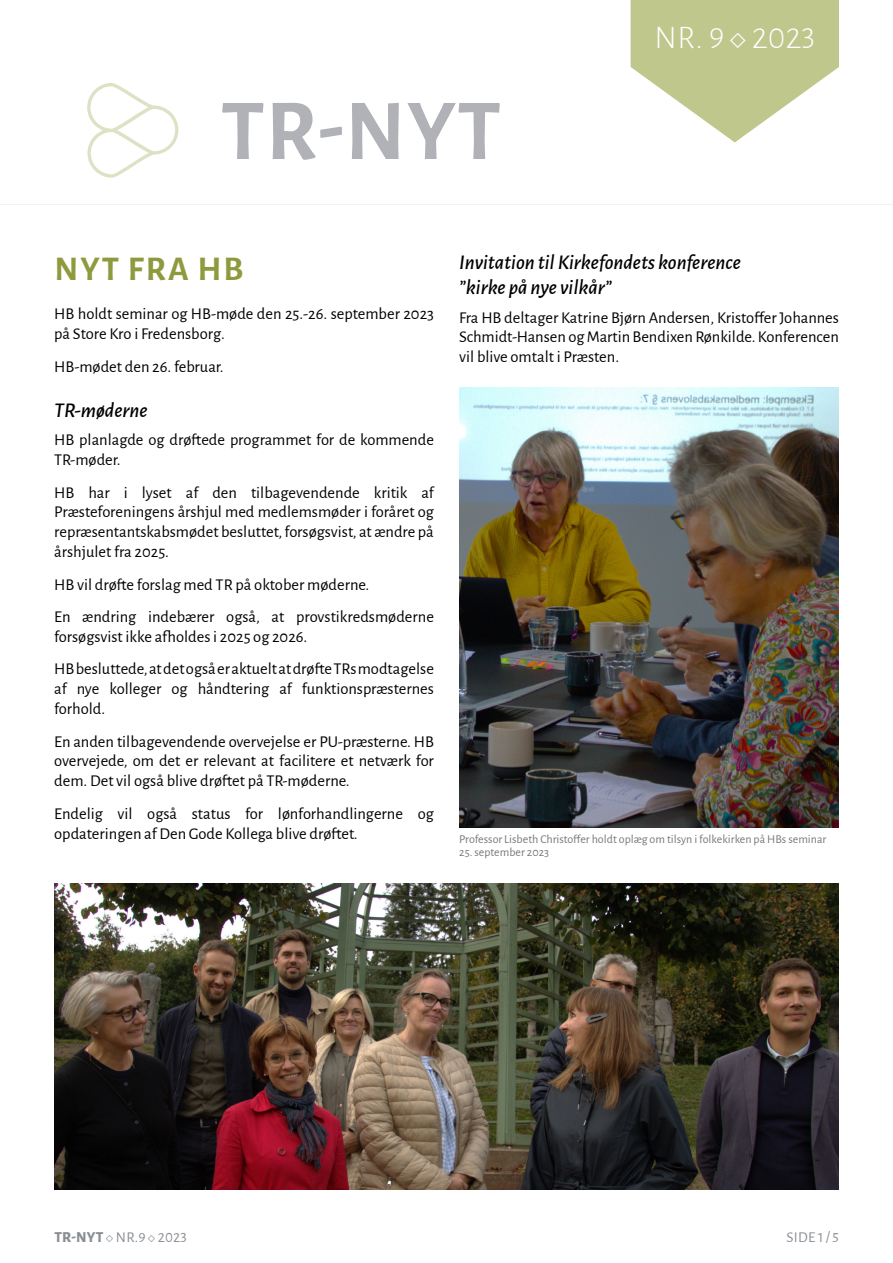
<style>
.page{position:relative;width:893px;height:1263px;background:#fff}
.page>*{position:absolute;margin:0;border:0;box-sizing:border-box;transform-origin:0 0}
.t1{font:700 87px "Alegreya Sans";color:#b0b2b7}
.t2{font:700 34.8px "Alegreya Sans";letter-spacing:.06em;color:#8f993e}
.t3{font:300 33px "Alegreya Sans";color:#fff}
.t4{font:italic 500 21px/25.5px "Alegreya Sans";color:#000}
.t5{font:16.5px/19.8px "Alegreya Sans";color:#000}
.t6{font:15px "Alegreya Sans";letter-spacing:.02em;color:#8b8f94}
.t7{font:12px "Alegreya Sans";color:#76787b}
.s1{font-weight:800}
</style>
<div class="page">
<svg style="left:631px;top:0;width:208px;height:142px"></svg>
<hr style="left:0;top:204px;width:893px;height:1px;background:#f1f4e8">
<svg style="left:87px;top:83px;width:91px;height:95px"></svg>
<img style="left:54px;top:883px;width:785px;height:306px">
<img style="left:459px;top:388px;width:380px;height:439px">
<h1 class="t1" style="left:221px;top:67px;width:282px">TR-NYT</h1>
<h3 class="t3" style="left:654px;top:16px;width:162px">NR. 9 ◇ 2023</h3>
<h2 class="t2" style="left:55px;top:243px;width:191px">NYT FRA HB</h2>
<p class="t5" style="left:54px;top:303px;width:381px">HB holdt seminar og HB-møde den 25.-26. september 2023 på Store Kro i Fredensborg.</p>
<p class="t5" style="left:54px;top:355px;width:171px">HB-mødet den 26. februar.</p>
<p class="t4" style="left:54px;top:396px;width:95px">TR-møderne</p>
<p class="t5" style="left:54px;top:429px;width:381px">HB planlagde og drøftede programmet for de kommende<br>TR-møder.</p>
<p class="t5" style="left:54px;top:481px;width:381px;text-align:justify">HB har i lyset af den tilbagevendende kritik af Præsteforeningens årshjul med medlemsmøder i foråret og repræsentantskabsmødet besluttet, forsøgsvist, at ændre på årshjulet fra 2025.</p>
<p class="t5" style="left:54px;top:567px;width:381px;line-height:32.5px">HB vil drøfte forslag med TR på oktober møderne.<br>En ændring indebærer også, at provstikredsmøderne</p>
<p class="t5" style="left:54px;top:619px;width:381px;line-height:32.5px">forsøgsvist ikke afholdes i 2025 og 2026.<br>HB besluttede, at det også er aktuelt at drøfte TRs modtagelse</p>
<p class="t5" style="left:54px;top:678px;width:381px">af nye kolleger og håndtering af funktionspræsternes forhold.</p>
<p class="t5" style="left:54px;top:730px;width:381px;text-align:justify">En anden tilbagevendende overvejelse er PU-præsterne. HB overvejede, om det er relevant at facilitere et netværk for dem. Det vil også blive drøftet på TR-møderne.</p>
<p class="t5" style="left:54px;top:803px;width:381px">Endelig vil også status for lønforhandlingerne og opdateringen af Den Gode Kollega blive drøftet.</p>
<p class="t4" style="left:459px;top:248px;width:283px">Invitation til Kirkefondets konference ”kirke på nye vilkår”</p>
<p class="t5" style="left:459px;top:307px;width:381px;text-align:justify">Fra HB deltager Katrine Bjørn Andersen, Kristoffer Johannes Schmidt-Hansen og Martin Bendixen Rønkilde. Konferencen vil blive omtalt i Præsten.</p>
<p class="t7" style="left:459px;top:831px;width:369px">Professor Lisbeth Christoffer holdt oplæg om tilsyn i folkekirken på HBs seminar</p>
<p class="t7" style="left:459px;top:844px;width:91px">25. september 2023</p>
<p class="t6" style="left:54px;top:1227px;width:134px"><span class="s1">TR-NYT</span> ◇ NR.9 ◇ 2023</p>
<p class="t6" style="left:786px;top:1227px;width:54px">SIDE 1 / 5</p>
</div>
